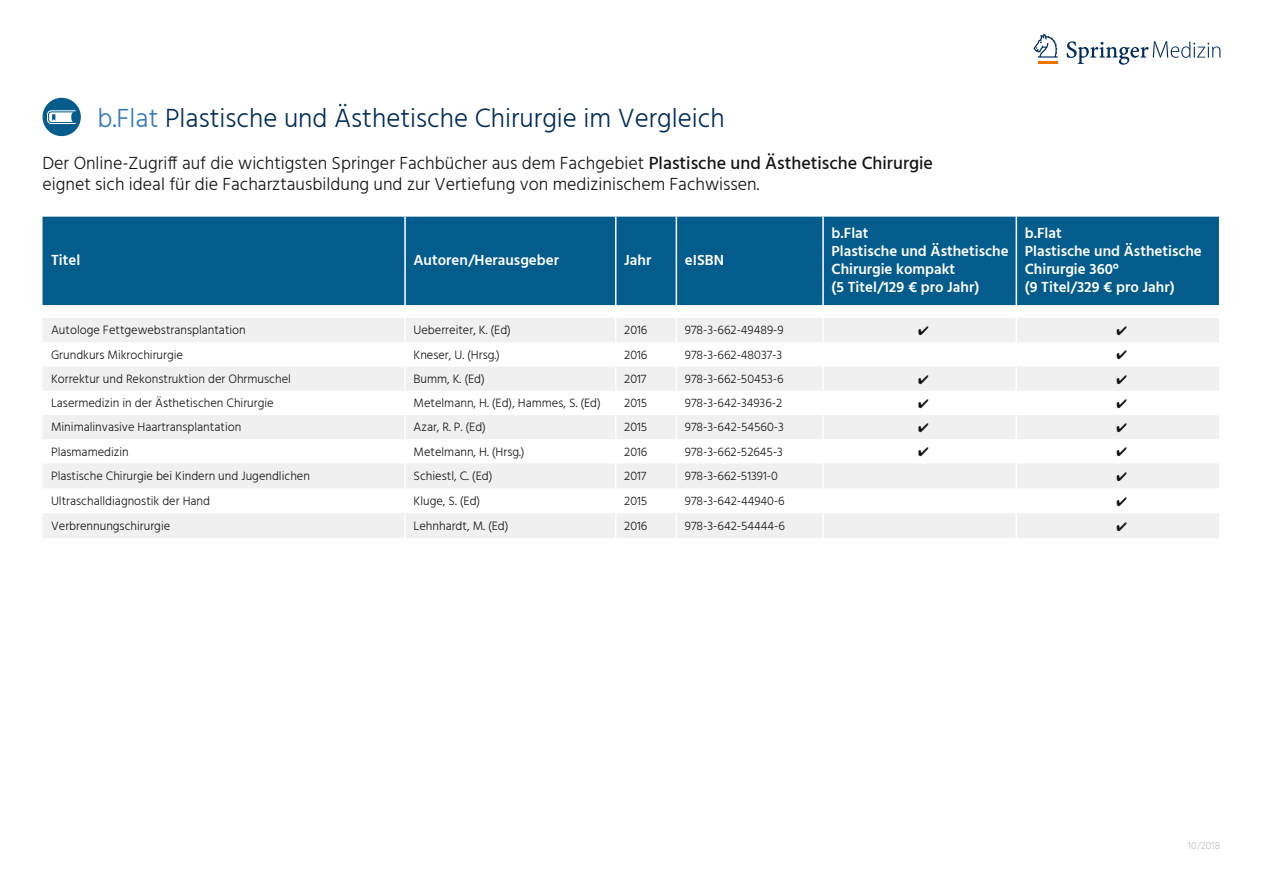
<style>
.page{position:relative;width:1263px;height:893px;background:#fff}
.page>*{position:absolute;margin:0;border:0;box-sizing:border-box;transform-origin:0 0}
.t1{font:300 27px "Hind";color:#002d5b}
.t2{font:300 18px/21.6px "Hind";color:#131413}
.t3{font:600 15px/18px "Hind";color:#fff}
.t4{font:300 12.45px "Hind";color:#131413}
.t5{font:300 10.5px "Hind";color:#bfc0c0}
.s1{color:#377abb}
.s2{font-weight:500}
</style>
<div class="page">
<div style="left:43px;top:217px;width:1176px;height:88px;background:#045c8d"></div>
<hr style="left:404px;top:217px;width:2px;height:88px;background:#fff">
<hr style="left:615px;top:217px;width:1px;height:88px;background:#fff">
<hr style="left:676px;top:217px;width:1px;height:88px;background:#fff">
<hr style="left:822px;top:217px;width:2px;height:88px;background:#fff">
<hr style="left:1015px;top:217px;width:2px;height:88px;background:#fff">
<hr style="left:1038px;top:61px;width:20px;height:3px;background:#f07300">
<svg style="left:1033px;top:34px;width:25px;height:24px"></svg>
<svg style="left:1067px;top:41px;width:153px;height:24px"></svg>
<div style="left:43px;top:98px;width:38px;height:38px;background:#045c8d;border-radius:50%"></div>
<svg style="left:47px;top:109px;width:30px;height:16px"></svg>
<svg style="left:43px;top:305px;width:1176px;height:233px"></svg>
<h1 class="t1" style="left:98px;top:100px;width:629px"><span class="s1">b.Flat</span> Plastische und Ästhetische Chirurgie im Vergleich</h1>
<h2 class="t2" style="left:43px;top:153px;width:892px">Der Online-Zugriff auf die wichtigsten Springer Fachbücher aus dem Fachgebiet <span class="s2">Plastische und Ästhetische Chirurgie </span>eignet sich ideal für die Facharztausbildung und zur Vertiefung von medizinischem Fachwissen.</h2>
<p class="t3" style="left:51px;top:251px;width:31px">Titel</p>
<p class="t3" style="left:413px;top:251px;width:147px">Autoren/Herausgeber</p>
<p class="t3" style="left:624px;top:251px;width:29px">Jahr</p>
<p class="t3" style="left:685px;top:251px;width:41px">eISBN</p>
<p class="t4" style="left:51px;top:322px;width:196px">Autologe Fettgewebstransplantation</p>
<p class="t4" style="left:414px;top:322px;width:99px">Ueberreiter, K. (Ed)</p>
<p class="t4" style="left:624px;top:322px;width:25px">2016</p>
<p class="t4" style="left:685px;top:322px;width:100px">978-3-662-49489-9</p>
<p class="t4" style="left:51px;top:346px;width:134px">Grundkurs Mikrochirurgie</p>
<p class="t4" style="left:414px;top:346px;width:88px">Kneser, U. (Hrsg.)</p>
<p class="t4" style="left:624px;top:346px;width:25px">2016</p>
<p class="t4" style="left:685px;top:346px;width:99px">978-3-662-48037-3</p>
<p class="t4" style="left:51px;top:370px;width:241px">Korrektur und Rekonstruktion der Ohrmuschel</p>
<p class="t4" style="left:413px;top:370px;width:73px">Bumm, K. (Ed)</p>
<p class="t4" style="left:624px;top:370px;width:24px">2017</p>
<p class="t4" style="left:685px;top:370px;width:100px">978-3-662-50453-6</p>
<p class="t4" style="left:51px;top:395px;width:224px">Lasermedizin in der Ästhetischen Chirurgie</p>
<p class="t4" style="left:413px;top:395px;width:189px">Metelmann, H. (Ed), Hammes, S. (Ed)</p>
<p class="t4" style="left:624px;top:395px;width:25px">2015</p>
<p class="t4" style="left:685px;top:395px;width:99px">978-3-642-34936-2</p>
<p class="t4" style="left:51px;top:419px;width:192px">Minimalinvasive Haartransplantation</p>
<p class="t4" style="left:413px;top:419px;width:74px">Azar, R. P. (Ed)</p>
<p class="t4" style="left:624px;top:419px;width:25px">2015</p>
<p class="t4" style="left:685px;top:419px;width:100px">978-3-642-54560-3</p>
<p class="t4" style="left:51px;top:443px;width:79px">Plasmamedizin</p>
<p class="t4" style="left:413px;top:443px;width:113px">Metelmann, H. (Hrsg.)</p>
<p class="t4" style="left:624px;top:443px;width:25px">2016</p>
<p class="t4" style="left:685px;top:443px;width:100px">978-3-662-52645-3</p>
<p class="t4" style="left:51px;top:468px;width:260px">Plastische Chirurgie bei Kindern und Jugendlichen</p>
<p class="t4" style="left:413px;top:468px;width:80px">Schiestl, C. (Ed)</p>
<p class="t4" style="left:624px;top:468px;width:24px">2017</p>
<p class="t4" style="left:685px;top:468px;width:95px">978-3-662-51391-0</p>
<p class="t4" style="left:51px;top:493px;width:161px">Ultraschalldiagnostik der Hand</p>
<p class="t4" style="left:413px;top:493px;width:68px">Kluge, S. (Ed)</p>
<p class="t4" style="left:624px;top:493px;width:25px">2015</p>
<p class="t4" style="left:685px;top:493px;width:101px">978-3-642-44940-6</p>
<p class="t4" style="left:51px;top:517px;width:121px">Verbrennungschirurgie</p>
<p class="t4" style="left:413px;top:517px;width:97px">Lehnhardt, M. (Ed)</p>
<p class="t4" style="left:624px;top:517px;width:25px">2016</p>
<p class="t4" style="left:685px;top:517px;width:102px">978-3-642-54444-6</p>
<p class="t3" style="left:831px;top:224px;width:179px">b.Flat<br>Plastische und Ästhetische<br>Chirurgie kompakt<br>(5 Titel/129 € pro Jahr)</p>
<p class="t3" style="left:1025px;top:224px;width:179px">b.Flat<br>Plastische und Ästhetische<br>Chirurgie 360°<br>(9 Titel/329 € pro Jahr)</p>
<p class="t5" style="left:1188px;top:839px;width:34px">10/2018</p>
</div>
